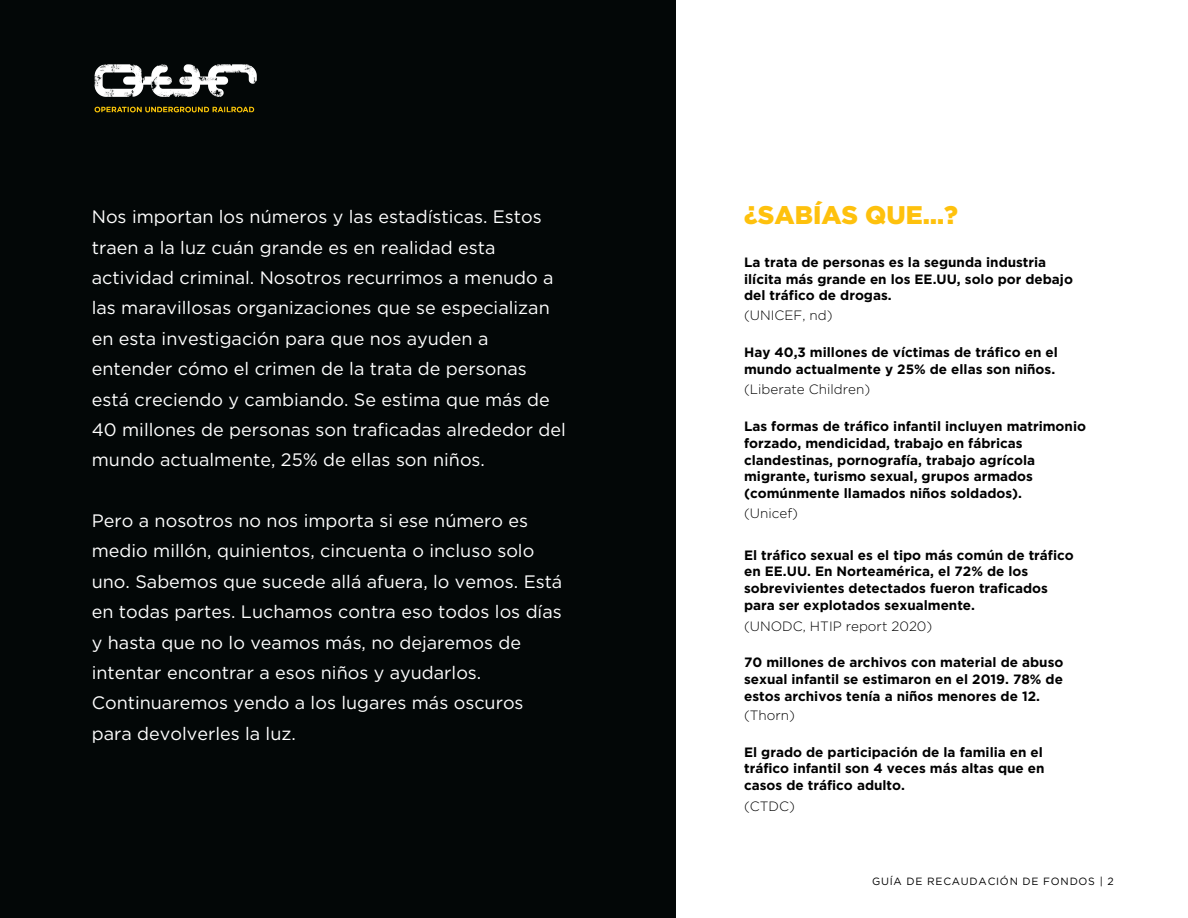
<style>
.page{position:relative;width:1188px;height:918px;background:#030707}
.page>*{position:absolute;margin:0;border:0;box-sizing:border-box;transform-origin:0 0}
.t1{font:900 25.5px "Gotham";color:#fec10d}
.t2{font:18px/30.3px "Gotham";color:#fff}
.t3{font:700 13.5px/16.8px "Gotham";color:#000}
.t4{font:300 13.5px "Gotham";color:#000}
.t5{font:10.5px "Gotham";letter-spacing:.07em;color:#000}
</style>
<div class="page">
<div style="left:676px;top:0;width:512px;height:918px;background:#fff"></div>
<img style="left:94px;top:64px;width:163px;height:49px">
<p class="t2" style="left:92px;top:203px;width:475px">Nos importan los números y las estadísticas. Estos traen a la luz cuán grande es en realidad esta actividad criminal. Nosotros recurrimos a menudo a las maravillosas organizaciones que se especializan en esta investigación para que nos ayuden a entender cómo el crimen de la trata de personas está creciendo y cambiando. Se estima que más de 40 millones de personas son traficadas alrededor del mundo actualmente, 25% de ellas son niños.</p>
<p class="t2" style="left:92px;top:507px;width:472px">Pero a nosotros no nos importa si ese número es medio millón, quinientos, cincuenta o incluso solo uno. Sabemos que sucede allá afuera, lo vemos. Está en todas partes. Luchamos contra eso todos los días y hasta que no lo veamos más, no dejaremos de intentar encontrar a esos niños y ayudarlos.<br>Continuaremos yendo a los lugares más oscuros para devolverles la luz.</p>
<p class="t1" style="left:744px;top:203px;width:215px">¿SABÍAS QUE…?</p>
<p class="t3" style="left:744px;top:254px;width:330px">La trata de personas es la segunda industria ilícita más grande en los EE.UU, solo por debajo del tráfico de drogas.</p>
<p class="t4" style="left:744px;top:309px;width:90px">(UNICEF, nd)</p>
<p class="t3" style="left:744px;top:345px;width:315px">Hay 40,3 millones de víctimas de tráfico en el mundo actualmente y 25% de ellas son niños.</p>
<p class="t4" style="left:744px;top:384px;width:128px">(Liberate Children)</p>
<p class="t3" style="left:744px;top:418px;width:343px">Las formas de tráfico infantil incluyen matrimonio forzado, mendicidad, trabajo en fábricas clandestinas, pornografía, trabajo agrícola migrante, turismo sexual, grupos armados (comúnmente llamados niños soldados).</p>
<p class="t4" style="left:744px;top:507px;width:55px">(Unicef)</p>
<p class="t3" style="left:744px;top:547px;width:331px">El tráfico sexual es el tipo más común de tráfico en EE.UU. En Norteamérica, el 72% de los sobrevivientes detectados fueron traficados para ser explotados sexualmente.</p>
<p class="t4" style="left:744px;top:620px;width:190px">(UNODC, HTIP report 2020)</p>
<p class="t3" style="left:744px;top:655px;width:321px;text-align:justify">70 millones de archivos con material de abuso sexual infantil se estimaron en el 2019. 78% de estos archivos tenía a niños menores de 12.</p>
<p class="t4" style="left:744px;top:709px;width:52px">(Thorn)</p>
<p class="t3" style="left:744px;top:744px;width:302px;text-align:justify">El grado de participación de la familia en el tráfico infantil son 4 veces más altas que en casos de tráfico adulto.</p>
<p class="t4" style="left:744px;top:800px;width:52px">(CTDC)</p>
<p class="t5" style="left:872px;top:877px;width:243px">GUÍA DE RECAUDACIÓN DE FONDOS | 2</p>
</div>
